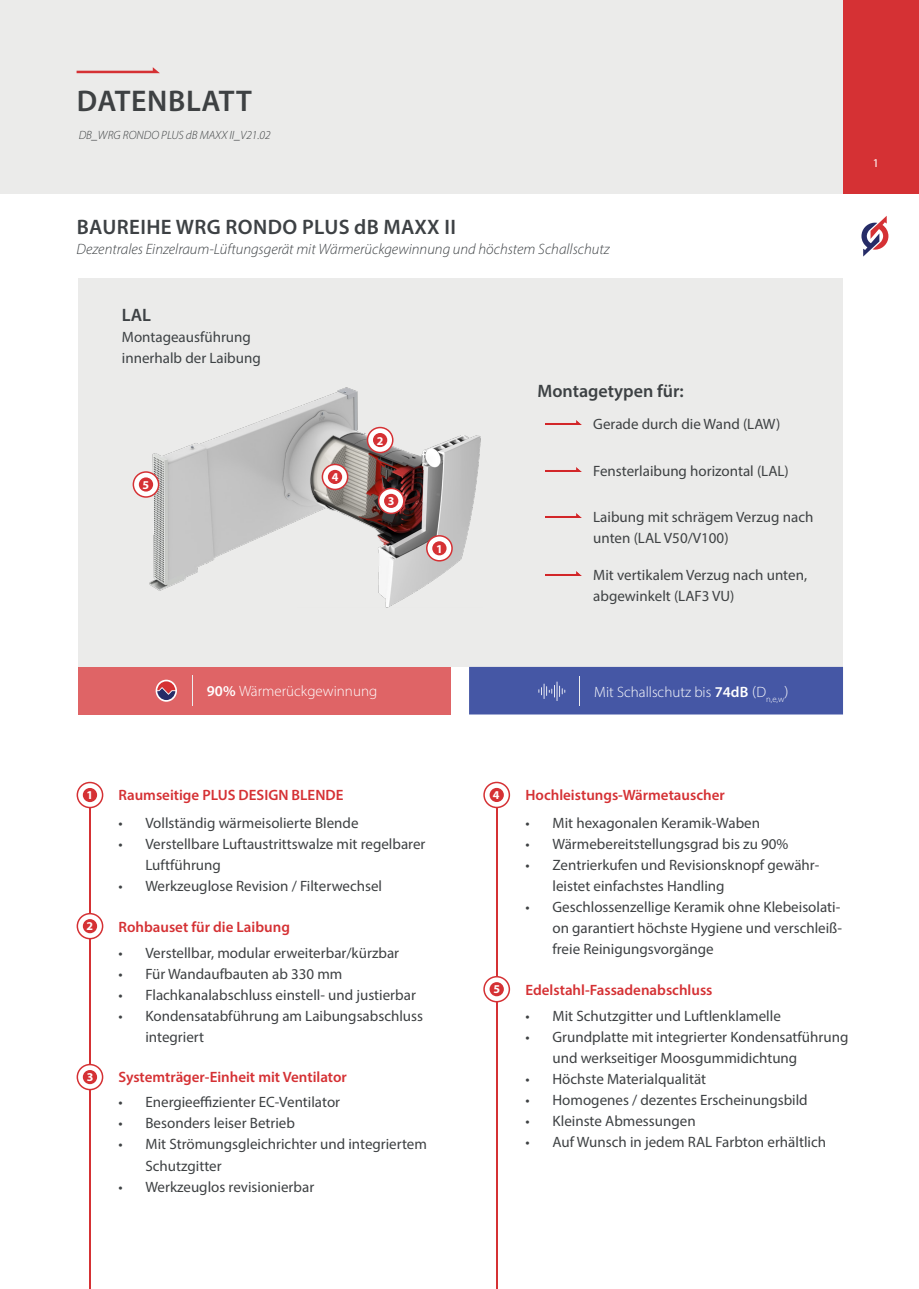
<style>
.page{position:relative;width:919px;height:1289px;background:#fff}
.page>*{position:absolute;margin:0;border:0;box-sizing:border-box;transform-origin:0 0}
.t1{font:600 30px "Myriad Pro";letter-spacing:.02em;color:#3e4143}
.t2{font:600 21px "Myriad Pro";letter-spacing:.02em;color:#3d4144}
.t3{font:600 18px "Myriad Pro";color:#3d4144}
.t4{font:15px/21px "Myriad Pro";color:#3e4143}
.t5{font:600 15px "Myriad Pro";color:#d53134}
.t6{font:italic 300 15px "Myriad Pro";color:#3d4144}
.t7{font:300 15px "Myriad Pro";color:#fff}
.t8{font:15px/21px "Myriad Pro";color:#3d4144}
.t9{font:italic 300 12px "Myriad Pro";color:#3e4143}
.t10{font:700 12px "Myriad Pro";color:#fff}
.t11{font:12px "Myriad Pro";color:#fff}
.s1{font-weight:600}
</style>
<div class="page">
<div style="left:78px;top:279px;width:764px;height:388px;background:#ebebea"></div>
<div style="left:0;top:0;width:881px;height:193px;background:#ebebea"></div>
<svg style="left:861px;top:216px;width:27px;height:40px"></svg>
<div style="left:469px;top:667px;width:374px;height:47px;background:#4557a5"></div>
<hr style="left:579px;top:676px;width:1px;height:30px;background:#ececee">
<svg style="left:538px;top:681px;width:27px;height:20px"></svg>
<div style="left:78px;top:667px;width:372px;height:47px;background:#df6466"></div>
<hr style="left:192px;top:675px;width:1px;height:31px;background:#ececee">
<svg style="left:156px;top:679px;width:21px;height:22px"></svg>
<svg style="left:157px;top:681px;width:18px;height:19px"></svg>
<hr style="left:89px;top:792px;width:1px;height:496px;background:#d53134">
<hr style="left:496px;top:792px;width:1px;height:496px;background:#d53134">
<div style="left:843px;top:0;width:75px;height:193px;background:#d53134"></div>
<svg style="left:77px;top:67px;width:83px;height:6px"></svg>
<svg style="left:77px;top:782px;width:26px;height:25px"></svg>
<div style="left:77px;top:781px;width:26px;height:27px;border:2px solid #d53134;border-radius:50%"></div>
<div style="left:83px;top:788px;width:14px;height:14px;background:#d53134;border-radius:50%"></div>
<svg style="left:484px;top:782px;width:25px;height:25px"></svg>
<div style="left:483px;top:781px;width:27px;height:27px;border:2px solid #d53134;border-radius:50%"></div>
<div style="left:489px;top:787px;width:15px;height:15px;background:#d53134;border-radius:50%"></div>
<svg style="left:484px;top:976px;width:25px;height:25px"></svg>
<div style="left:483px;top:975px;width:27px;height:27px;border:2px solid #d53134;border-radius:50%"></div>
<div style="left:489px;top:982px;width:15px;height:14px;background:#d53134;border-radius:50%"></div>
<svg style="left:77px;top:913px;width:26px;height:25px"></svg>
<div style="left:77px;top:912px;width:26px;height:27px;border:2px solid #d53134;border-radius:50%"></div>
<div style="left:83px;top:919px;width:14px;height:14px;background:#d53134;border-radius:50%"></div>
<svg style="left:77px;top:1064px;width:26px;height:25px"></svg>
<div style="left:77px;top:1063px;width:26px;height:27px;border:2px solid #d53134;border-radius:50%"></div>
<div style="left:83px;top:1069px;width:14px;height:15px;background:#d53134;border-radius:50%"></div>
<img style="left:546px;top:420px;width:35px;height:4px">
<img style="left:546px;top:467px;width:35px;height:4px">
<img style="left:546px;top:514px;width:35px;height:4px">
<img style="left:546px;top:571px;width:35px;height:4px">
<img style="left:132px;top:387px;width:349px;height:221px">
<svg style="left:133px;top:472px;width:26px;height:25px"></svg>
<div style="left:133px;top:471px;width:26px;height:27px;border:2px solid #d53134;border-radius:50%"></div>
<div style="left:139px;top:477px;width:14px;height:14px;background:#d53134;border-radius:50%"></div>
<svg style="left:427px;top:536px;width:25px;height:25px"></svg>
<div style="left:426px;top:535px;width:27px;height:26px;border:2px solid #d53134;border-radius:50%"></div>
<div style="left:432px;top:541px;width:14px;height:14px;background:#d53134;border-radius:50%"></div>
<svg style="left:367px;top:427px;width:26px;height:25px"></svg>
<div style="left:367px;top:427px;width:26px;height:26px;border:2px solid #d53134;border-radius:50%"></div>
<div style="left:373px;top:433px;width:14px;height:14px;background:#d53134;border-radius:50%"></div>
<svg style="left:378px;top:488px;width:26px;height:25px"></svg>
<div style="left:378px;top:487px;width:26px;height:27px;border:2px solid #d53134;border-radius:50%"></div>
<div style="left:384px;top:494px;width:14px;height:14px;background:#d53134;border-radius:50%"></div>
<svg style="left:322px;top:464px;width:25px;height:25px"></svg>
<div style="left:321px;top:463px;width:27px;height:27px;border:2px solid #d53134;border-radius:50%"></div>
<div style="left:328px;top:470px;width:14px;height:14px;background:#d53134;border-radius:50%"></div>
<h1 class="t1" style="left:77px;top:82px;width:176px">DATENBLATT</h1>
<p class="t9" style="left:79px;top:128px;width:193px">DB_WRG RONDO PLUS dB MAXX II_V21.02</p>
<h2 class="t2" style="left:77px;top:213px;width:380px">BAUREIHE WRG RONDO PLUS dB MAXX II</h2>
<p class="t6" style="left:77px;top:240px;width:534px">Dezentrales Einzelraum-Lüftungsgerät mit Wärmerückgewinnung und höchstem Schallschutz</p>
<p class="t3" style="left:122px;top:303px;width:31px">LAL</p>
<p class="t8" style="left:122px;top:326px;width:140px">Montageausführung innerhalb der Laibung</p>
<p class="t10" style="left:143px;top:477px;width:8px">5</p>
<p class="t10" style="left:331px;top:469px;width:8px">4</p>
<p class="t10" style="left:377px;top:432px;width:8px">2</p>
<p class="t10" style="left:388px;top:493px;width:8px">3</p>
<p class="t10" style="left:436px;top:541px;width:8px">1</p>
<p class="t7" style="left:207px;top:682px;width:172px"><span class="s1">90%</span> Wärmerückgewinnung</p>
<p class="t3" style="left:537px;top:379px;width:148px">Montagetypen für:</p>
<p class="t4" style="left:593px;top:413px;width:189px">Gerade durch die Wand (LAW)</p>
<p class="t4" style="left:593px;top:460px;width:197px">Fensterlaibung horizontal (LAL)</p>
<p class="t4" style="left:593px;top:506px;width:222px">Laibung mit schrägem Verzug nach unten (LAL V50/V100)</p>
<p class="t4" style="left:593px;top:564px;width:215px">Mit vertikalem Verzug nach unten, abgewinkelt (LAF3 VU)</p>
<p class="t7" style="left:594px;top:682px;width:196px">Mit Schallschutz bis <span class="s1">74dB</span> (D<sub>n,e,w</sub>)</p>
<p class="t11" style="left:872px;top:156px;width:8px">1</p>
<p class="t5" style="left:118px;top:785px;width:226px">Raumseitige PLUS DESIGN BLENDE</p>
<p class="t4" style="left:118px;top:811px;width:241px">• Vollständig wärmeisolierte Blende</p>
<p class="t4" style="left:145px;top:832px;width:281px;text-indent:-27px">• Verstellbare Luftaustrittswalze mit regelbarer<br>Luftführung</p>
<p class="t4" style="left:118px;top:874px;width:265px">• Werkzeuglose Revision / Filterwechsel</p>
<p class="t5" style="left:118px;top:917px;width:173px">Rohbauset für die Laibung</p>
<p class="t4" style="left:118px;top:942px;width:282px">• Verstellbar, modular erweiterbar/kürzbar</p>
<p class="t4" style="left:118px;top:963px;width:225px">• Für Wandaufbauten ab 330 mm</p>
<p class="t4" style="left:118px;top:984px;width:299px">• Flachkanalabschluss einstell- und justierbar</p>
<p class="t4" style="left:145px;top:1005px;width:279px;text-indent:-27px">• Kondensatabführung am Laibungsabschluss integriert</p>
<p class="t5" style="left:118px;top:1067px;width:230px">Systemträger-Einheit mit Ventilator</p>
<p class="t4" style="left:118px;top:1091px;width:223px">• Energieeffizienter EC-Ventilator</p>
<p class="t4" style="left:118px;top:1112px;width:178px">• Besonders leiser Betrieb</p>
<p class="t4" style="left:145px;top:1133px;width:283px;text-indent:-27px">• Mit Strömungsgleichrichter und integriertem<br>Schutzgitter</p>
<p class="t4" style="left:118px;top:1175px;width:197px">• Werkzeuglos revisionierbar</p>
<p class="t10" style="left:87px;top:787px;width:8px">1</p>
<p class="t10" style="left:493px;top:787px;width:8px">4</p>
<p class="t10" style="left:87px;top:918px;width:8px">2</p>
<p class="t10" style="left:493px;top:981px;width:8px">5</p>
<p class="t10" style="left:87px;top:1069px;width:8px">3</p>
<p class="t5" style="left:525px;top:785px;width:201px">Hochleistungs-Wärmetauscher</p>
<p class="t4" style="left:525px;top:811px;width:236px">• Mit hexagonalen Keramik-Waben</p>
<p class="t4" style="left:525px;top:832px;width:264px">• Wärmebereitstellungsgrad bis zu 90%</p>
<p class="t4" style="left:552px;top:853px;width:268px;text-indent:-27px">• Zentrierkufen und Revisionsknopf gewähr&shy;leistet einfachstes Handling</p>
<p class="t4" style="left:552px;top:895px;width:291px;text-indent:-27px">• Geschlossenzellige Keramik ohne Klebeisolati&shy;on garantiert höchste Hygiene und verschleiß&shy;freie Reinigungsvorgänge</p>
<p class="t5" style="left:525px;top:980px;width:188px">Edelstahl-Fassadenabschluss</p>
<p class="t4" style="left:525px;top:1005px;width:257px">• Mit Schutzgitter und Luftlenklamelle</p>
<p class="t4" style="left:552px;top:1026px;width:297px;text-indent:-27px">• Grundplatte mit integrierter Kondensatführung und werkseitiger Moosgummidichtung</p>
<p class="t4" style="left:525px;top:1068px;width:182px">• Höchste Materialqualität</p>
<p class="t4" style="left:525px;top:1089px;width:284px">• Homogenes / dezentes Erscheinungsbild</p>
<p class="t4" style="left:525px;top:1110px;width:172px">• Kleinste Abmessungen</p>
<p class="t4" style="left:525px;top:1131px;width:302px">• Auf Wunsch in jedem RAL Farbton erhältlich</p>
</div>
